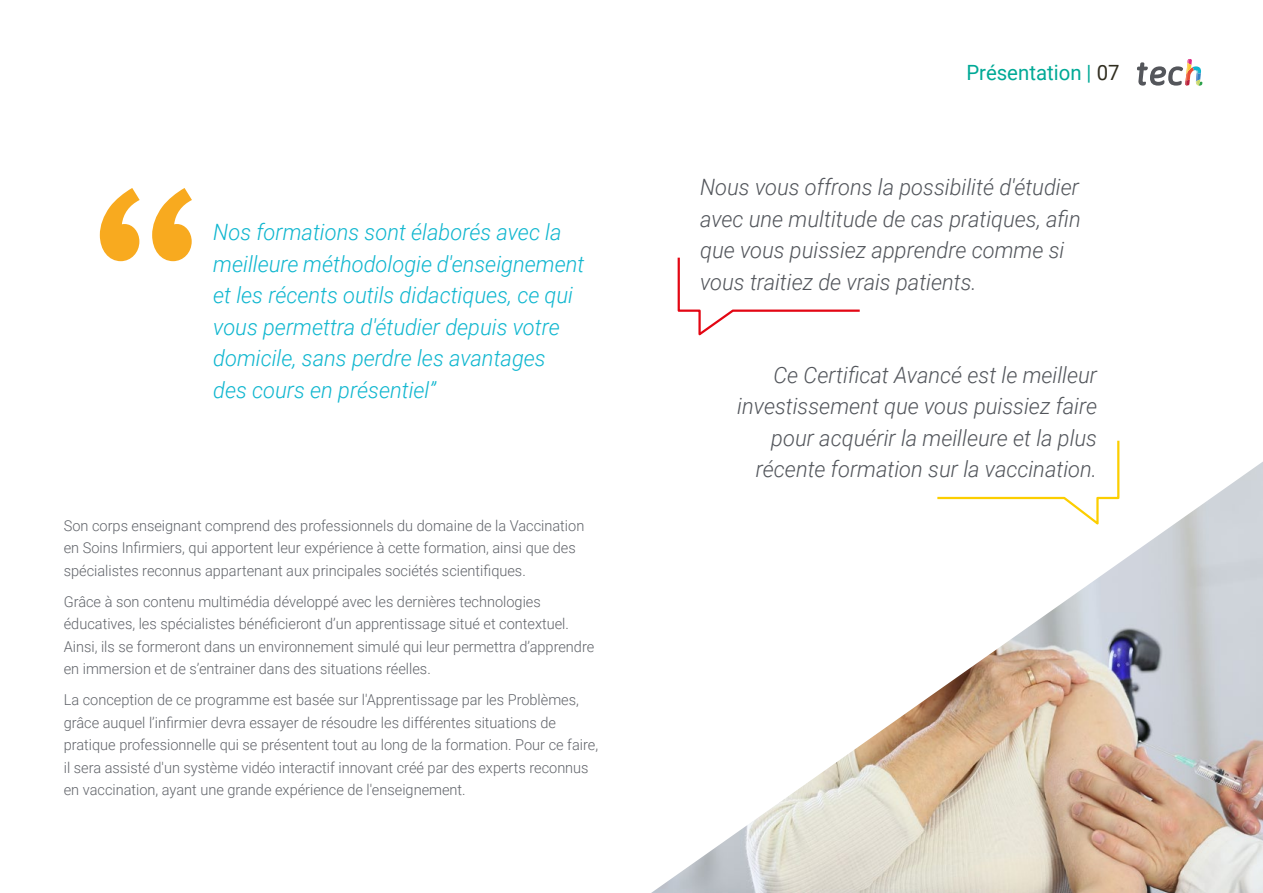
<style>
.page{position:relative;width:1263px;height:893px;background:#fff}
.page>*{position:absolute;margin:0;border:0;box-sizing:border-box;transform-origin:0 0}
.t1{font:italic 300 22.5px/31.5px "Roboto";color:#52555b}
.t2{font:italic 300 22.5px/31.5px "Roboto";color:#0fb6cf}
.t3{font:21px "Roboto";color:#00a996}
.t4{font:300 15px/22.5px "Roboto";color:#61646a}
.s1{color:#312e20}
</style>
<div class="page">
<svg style="left:100px;top:188px;width:92px;height:73px"></svg>
<svg style="left:677px;top:257px;width:183px;height:79px"></svg>
<img style="left:651px;top:462px;width:612px;height:431px">
<svg style="left:1137px;top:59px;width:65px;height:27px"></svg>
<svg style="left:935px;top:440px;width:185px;height:88px"></svg>
<h1 class="t2" style="left:213px;top:216px;width:373px">Nos formations sont élaborés avec la meilleure méthodologie d'enseignement et les récents outils didactiques, ce qui vous permettra d'étudier depuis votre domicile, sans perdre les avantages des cours en présentiel”</h1>
<p class="t4" style="left:64px;top:513px;width:522px">Son corps enseignant comprend des professionnels du domaine de la Vaccination en Soins Infirmiers, qui apportent leur expérience à cette formation, ainsi que des spécialistes reconnus appartenant aux principales sociétés scientifiques.</p>
<p class="t4" style="left:64px;top:589px;width:532px">Grâce à son contenu multimédia développé avec les dernières technologies éducatives, les spécialistes bénéficieront d’un apprentissage situé et contextuel.<br>Ainsi, ils se formeront dans un environnement simulé qui leur permettra d’apprendre en immersion et de s’entrainer dans des situations réelles.</p>
<p class="t4" style="left:64px;top:688px;width:536px">La conception de ce programme est basée sur l'Apprentissage par les Problèmes, grâce auquel l’infirmier devra essayer de résoudre les différentes situations de pratique professionnelle qui se présentent tout au long de la formation. Pour ce faire, il sera assisté d'un système vidéo interactif innovant créé par des experts reconnus en vaccination, ayant une grande expérience de l'enseignement.</p>
<h2 class="t3" style="left:966px;top:57px;width:155px">Présentation | <span class="s1">07</span></h2>
<h1 class="t1" style="left:700px;top:170px;width:382px">Nous vous offrons la possibilité d'étudier avec une multitude de cas pratiques, afin que vous puissiez apprendre comme si vous traitiez de vrais patients.</h1>
<h1 class="t1" style="left:737px;top:358px;width:361px;text-align:right">Ce Certificat Avancé est le meilleur investissement que vous puissiez faire pour acquérir la meilleure et la plus récente formation sur la vaccination.</h1>
</div>
